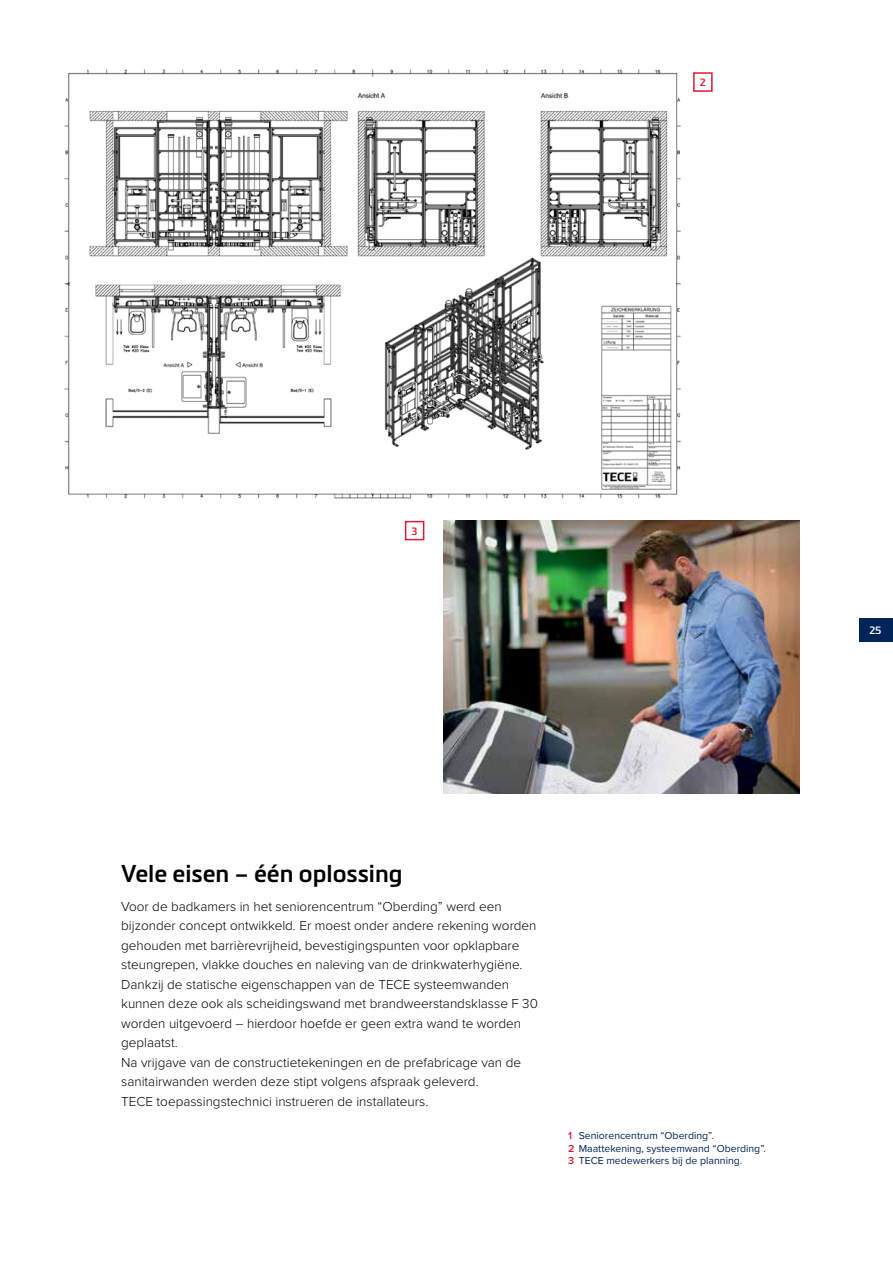
<style>
.page{position:relative;width:893px;height:1263px;background:#fff}
.page>*{position:absolute;margin:0;border:0;box-sizing:border-box;transform-origin:0 0}
.t1{font:600 24px "Metronic Pro";color:#000}
.t2{font:300 13.5px/19.5px "Proxima Nova";color:#000}
.t3{font:10.5px/12.9px "Proxima Nova";color:#002358}
.t4{font:600 10.5px "Metronic Pro";color:#da1a32}
.t5{font:600 10.5px "Metronic Pro";color:#fff}
.s1{font-weight:600;color:#da1a32}
</style>
<div class="page">
<img style="left:64px;top:69px;width:617px;height:430px">
<div style="left:405px;top:521px;width:19px;height:19px;border:2px solid #da1a32"></div>
<div style="left:693px;top:72px;width:20px;height:20px;border:2px solid #da1a32"></div>
<img style="left:443px;top:521px;width:356px;height:273px">
<div style="left:859px;top:618px;width:34px;height:24px;background:#002358"></div>
<p class="t4" style="left:700px;top:76px;width:8px">2</p>
<p class="t4" style="left:411px;top:524px;width:8px">3</p>
<h1 class="t1" style="left:121px;top:858px;width:283px">Vele eisen – één oplossing</h1>
<p class="t2" style="left:121px;top:896px;width:418px">Voor de badkamers in het seniorencentrum “Oberding” werd een bijzonder concept ontwikkeld. Er moest onder andere rekening worden gehouden met barrièrevrijheid, bevestigingspunten voor opklapbare steungrepen, vlakke douches en naleving van de drinkwaterhygiëne.<br>Dankzij de statische eigenschappen van de TECE systeemwanden kunnen deze ook als scheidingswand met brandweerstandsklasse F 30 worden uitgevoerd – hierdoor hoefde er geen extra wand te worden geplaatst.<br>Na vrijgave van de constructietekeningen en de prefabricage van de sanitairwanden werden deze stipt volgens afspraak geleverd.<br>TECE toepassingstechnici instrueren de installateurs.</p>
<p class="t3" style="left:568px;top:1128px;width:199px"><span class="s1">1</span> Seniorencentrum “Oberding”.<br><span class="s1">2</span> Maattekening, systeemwand “Oberding”.<br><span class="s1">3</span> TECE medewerkers bij de planning.</p>
<p class="t5" style="left:869px;top:624px;width:14px">25</p>
</div>
